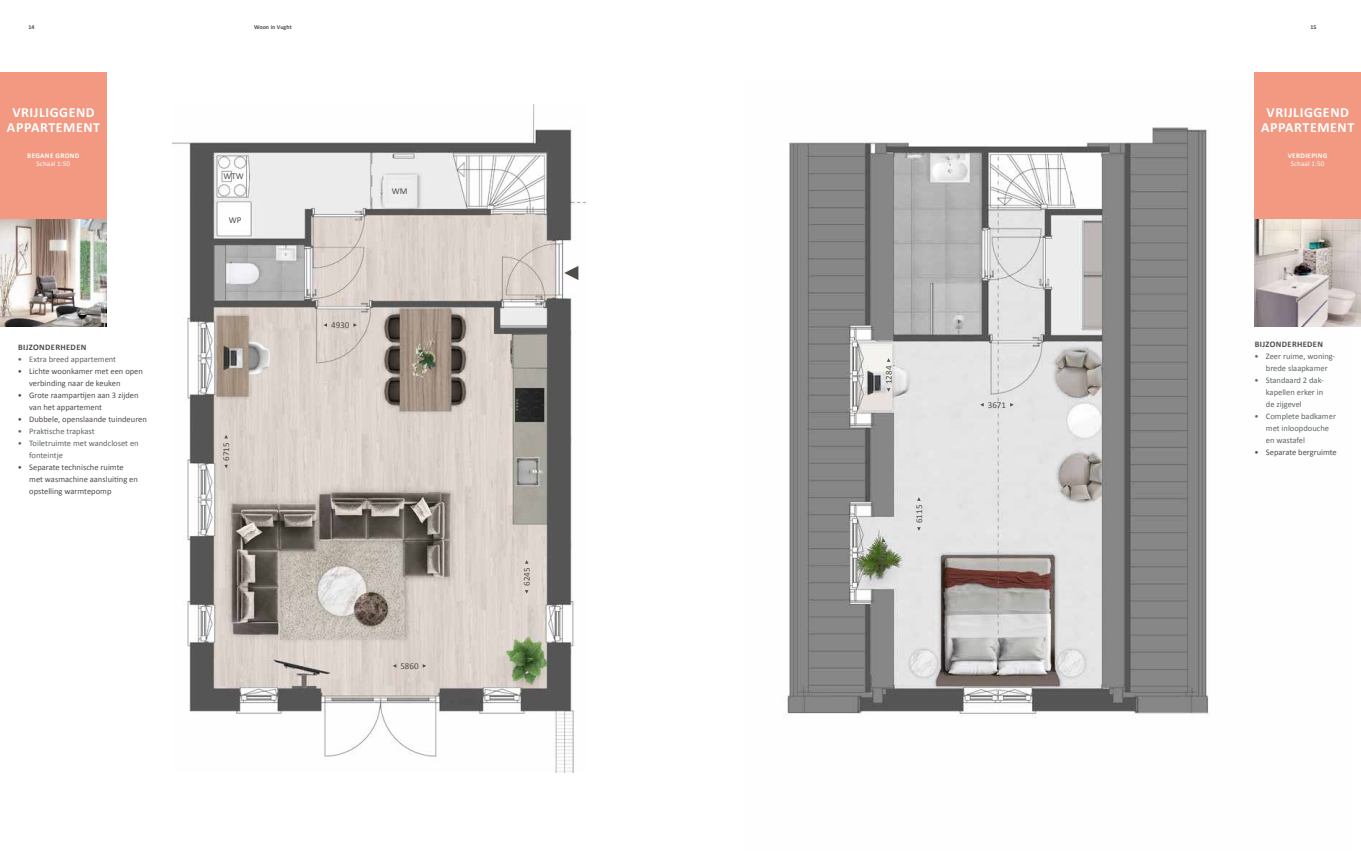
<style>
.page{position:relative;width:1361px;height:851px;background:#fff}
.page>*{position:absolute;margin:0;border:0;box-sizing:border-box;transform-origin:0 0}
.t1{font:700 14px/15px "Calibri";letter-spacing:.04em;color:#fff;text-align:center}
.t2{font:9px "Calibri";color:#514d49}
.t3{font:9px "Calibri";color:#514c4a}
.t4{font:8.5px/12px "Calibri";color:#514d49}
.t5{font:8.5px/12px "Calibri";color:#606567}
.t6{font:700 8.5px "Calibri";letter-spacing:.04em;color:#514d49}
.t7{font:700 7.1px "Calibri";letter-spacing:.05em;color:#fff}
.t8{font:7.1px "Calibri";letter-spacing:.01em;color:#fff}
.t9{font:700 6px "Calibri";letter-spacing:.01em;color:#514d49}
</style>
<div class="page">
<img style="left:786px;top:127px;width:566px;height:591px">
<img style="left:173px;top:104px;width:413px;height:668px">
<div style="left:1254px;top:72px;width:107px;height:147px;background:#f39881"></div>
<div style="left:0;top:72px;width:107px;height:147px;background:#f39881"></div>
<img style="left:0;top:219px;width:107px;height:107px">
<img style="left:1254px;top:219px;width:107px;height:107px">
<svg style="left:323px;top:323px;width:4px;height:4px"></svg>
<svg style="left:353px;top:323px;width:4px;height:4px"></svg>
<svg style="left:224px;top:464px;width:4px;height:4px"></svg>
<svg style="left:224px;top:435px;width:4px;height:3px"></svg>
<svg style="left:882px;top:568px;width:3px;height:4px"></svg>
<svg style="left:882px;top:538px;width:3px;height:4px"></svg>
<svg style="left:887px;top:358px;width:3px;height:4px"></svg>
<svg style="left:564px;top:266px;width:14px;height:14px"></svg>
<p class="t9" style="left:28px;top:23px;width:8px">14</p>
<p class="t9" style="left:254px;top:23px;width:39px">Woon in Vught</p>
<p class="t9" style="left:1310px;top:23px;width:8px">15</p>
<h1 class="t1" style="left:7px;top:104px;width:95px">VRIJLIGGEND<br>APPARTEMENT</h1>
<h1 class="t1" style="left:1261px;top:104px;width:95px">VRIJLIGGEND<br>APPARTEMENT</h1>
<p class="t7" style="left:27px;top:151px;width:54px">BEGANE GROND</p>
<p class="t8" style="left:37px;top:159px;width:35px">Schaal 1:50</p>
<p class="t6" style="left:18px;top:342px;width:70px">BIJZONDERHEDEN</p>
<p class="t5" style="left:18px;top:352px;width:100px">• Extra breed appartement</p>
<p class="t4" style="left:29px;top:364px;width:115px;text-indent:-11px">• Lichte woonkamer met een open verbinding naar de keuken</p>
<p class="t4" style="left:29px;top:388px;width:111px;text-indent:-11px">• Grote raampartijen aan 3 zijden van het appartement</p>
<p class="t4" style="left:18px;top:412px;width:130px">• Dubbele, openslaande tuindeuren</p>
<p class="t5" style="left:18px;top:424px;width:78px">• Praktische trapkast</p>
<p class="t5" style="left:29px;top:436px;width:111px;text-indent:-11px">• Toiletruimte met wandcloset en fonteintje</p>
<p class="t4" style="left:29px;top:460px;width:110px;text-indent:-11px">• Separate technische ruimte met wasmachine aansluiting en opstelling warmtepomp</p>
<p class="t3" style="left:223px;top:171px;width:22px">WTW</p>
<p class="t3" style="left:229px;top:214px;width:14px">WP</p>
<p class="t2" style="left:221px;top:460px;width:20px;rotate:-90deg">6715</p>
<p class="t3" style="left:392px;top:185px;width:17px">WM</p>
<p class="t2" style="left:331px;top:319px;width:20px">4930</p>
<p class="t2" style="left:400px;top:660px;width:20px">5860</p>
<p class="t2" style="left:521px;top:586px;width:20px;rotate:-90deg">6245</p>
<p class="t2" style="left:883px;top:384px;width:20px;rotate:-90deg">1284</p>
<p class="t2" style="left:878px;top:564px;width:20px;rotate:-90deg">1284</p>
<p class="t2" style="left:913px;top:523px;width:20px;rotate:-90deg">6115</p>
<p class="t2" style="left:988px;top:399px;width:20px">3671</p>
<p class="t7" style="left:1287px;top:151px;width:41px">VERDIEPING</p>
<p class="t8" style="left:1290px;top:159px;width:35px">Schaal 1:50</p>
<p class="t6" style="left:1254px;top:339px;width:70px">BIJZONDERHEDEN</p>
<p class="t5" style="left:1254px;top:350px;width:82px;text-align:center">• Zeer ruime, woning&shy;brede slaapkamer</p>
<p class="t5" style="left:1266px;top:374px;width:59px;text-align:justify;text-indent:-11px">• Standaard 2 dak&shy;kapellen erker in de zijgevel</p>
<p class="t5" style="left:1266px;top:410px;width:72px;text-indent:-11px">• Complete badkamer met inloopdouche en wastafel</p>
<p class="t4" style="left:1254px;top:446px;width:84px">• Separate bergruimte</p>
</div>
